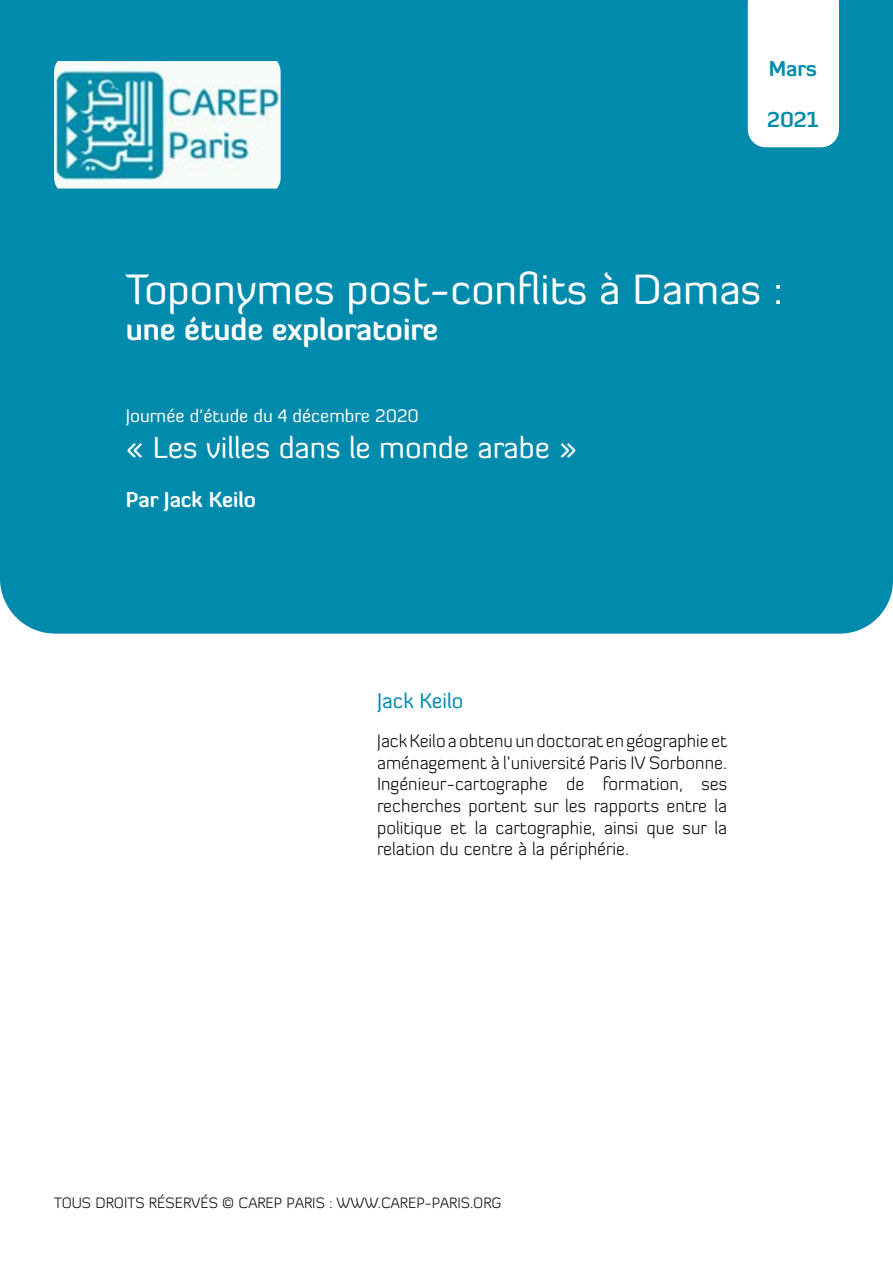
<style>
.page{position:relative;width:893px;height:1263px;background:#fff}
.page>*{position:absolute;margin:0;border:0;box-sizing:border-box;transform-origin:0 0}
.t1{font:42px "Diavlo";color:#fff}
.t2{font:30px "Diavlo";color:#fff}
.t3{font:700 30px "Diavlo";color:#fff}
.t4{font:700 21px "Diavlo";color:#fff}
.t5{font:21px "Diavlo";color:#008bad}
.t6{font:700 21px "Diavlo";color:#008bad}
.t7{font:300 18px/21.6px "Diavlo";color:#000;text-align:justify}
.t8{font:18px "Diavlo";color:#fff}
.t9{font:300 15px "Diavlo";color:#000}
</style>
<div class="page">
<div style="left:0;top:0;width:893px;height:634px;background:#008bad"></div>
<svg style="left:748px;top:0;width:91px;height:147px"></svg>
<img style="left:54px;top:61px;width:227px;height:128px">
<div style="left:126px;top:491px;width:338px;height:55px;background:#008bad"></div>
<p class="t6" style="left:769px;top:56px;width:50px">Mars</p>
<p class="t6" style="left:767px;top:106px;width:53px">2021</p>
<h1 class="t1" style="left:126px;top:263px;width:658px">Toponymes post-conflits à Damas :</h1>
<h2 class="t3" style="left:126px;top:311px;width:314px">une étude exploratoire</h2>
<p class="t8" style="left:126px;top:404px;width:295px">Journée d’étude du 4 décembre 2020</p>
<h2 class="t2" style="left:126px;top:428px;width:453px">« Les villes dans le monde arabe »</h2>
<p class="t4" style="left:126px;top:486px;width:132px">Par Jack Keilo</p>
<p class="t5" style="left:377px;top:687px;width:88px">Jack Keilo</p>
<p class="t7" style="left:377px;top:730px;width:352px">Jack Keilo a obtenu un doctorat en géographie et aménagement à l’université Paris IV Sorbonne.<br>Ingénieur-cartographe de formation, ses recherches portent sur les rapports entre la politique et la cartographie, ainsi que sur la relation du centre à la périphérie.</p>
<p class="t9" style="left:54px;top:1193px;width:449px">TOUS DROITS RÉSERVÉS © CAREP PARIS : WWW.CAREP-PARIS.ORG</p>
</div>
